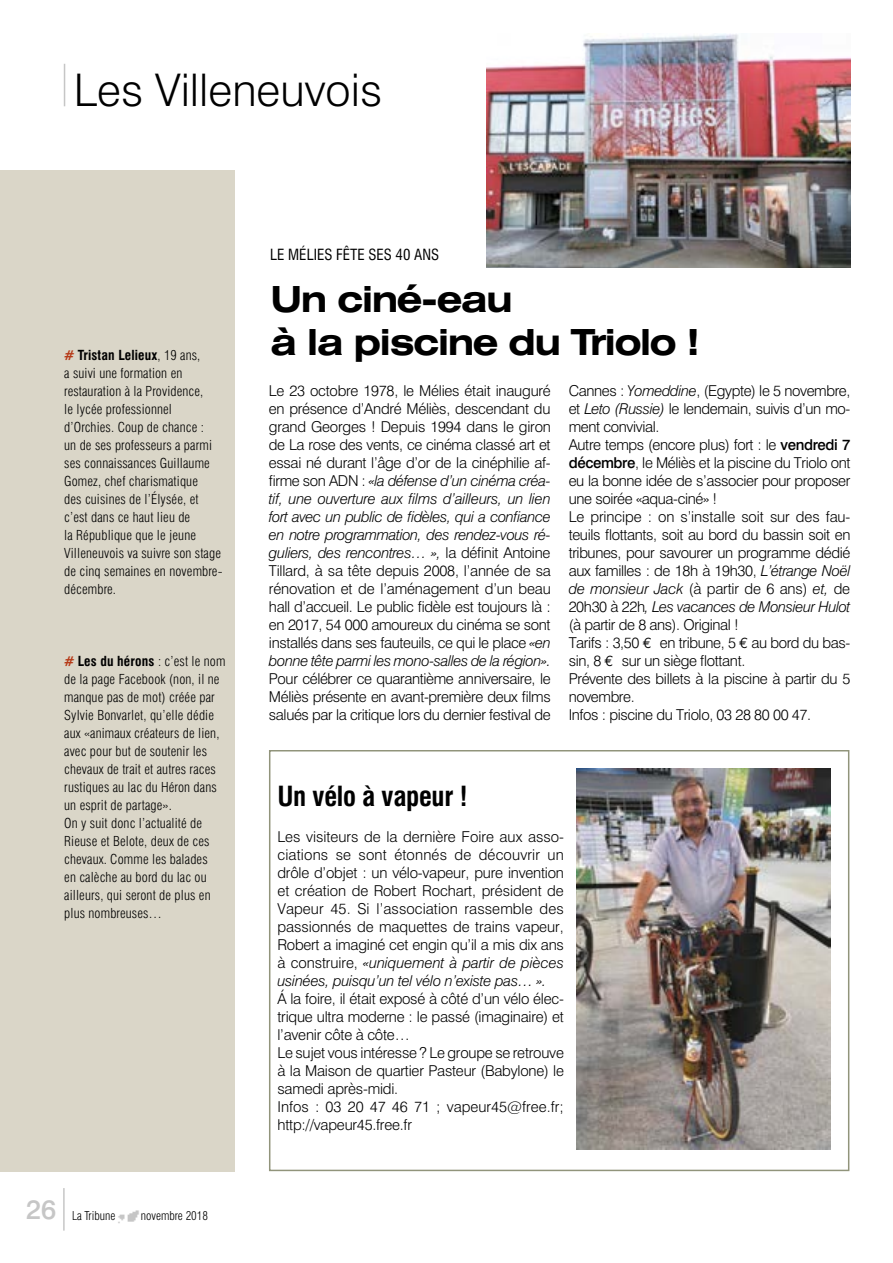
<style>
.page{position:relative;width:893px;height:1263px;background:#fff}
.page>*{position:absolute;margin:0;border:0;box-sizing:border-box;transform-origin:0 0}
.t1{font:300 45px "Swiss 721 BT";color:#000}
.t2{font:700 expanded 36px "Swiss 721 BT";letter-spacing:-.045em;color:#000}
.t3{font:700 condensed 27px "Swiss 721 BT";letter-spacing:-.01em;color:#000}
.t4{font:500 27px "Swiss 721 BT";color:#c6c6c6}
.t5{font:300 15px/18px "Swiss 721 BT";letter-spacing:-.025em;color:#000;text-align:justify}
.t6{font:condensed 15px "Swiss 721 BT";color:#000}
.t7{font:300 condensed 13.5px/18px "Swiss 721 BT";letter-spacing:.01em;color:#000}
.t8{font:700 condensed 13.5px "Swiss 721 BT";letter-spacing:.01em;color:#000}
.t9{font:300 condensed 12px "Swiss 721 BT";color:#000}
.s1{font-stretch:normal;color:#b63a18}
.s2{font-weight:300}
.s3{font-weight:700;font-stretch:normal;color:#b63a18}
.s4{font-weight:700}
.s5{font-style:italic}
.s6{font-weight:500}
.s7{font-family:"Euro Mono";font-weight:400}
</style>
<div class="page">
<hr style="left:64px;top:64px;width:1px;height:42px;background:#c6c6c6">
<img style="left:118px;top:1210px;width:21px;height:14px">
<hr style="left:63px;top:1188px;width:2px;height:42px;background:#c6c6c6">
<div style="left:0;top:170px;width:235px;height:1001px;background:#dad6c8"></div>
<img style="left:487px;top:33px;width:363px;height:235px">
<div style="left:269px;top:750px;width:580px;height:421px;border:2px solid #91947b"></div>
<img style="left:577px;top:769px;width:253px;height:380px">
<h1 class="t1" style="left:74px;top:63px;width:310px">Les Villeneuvois</h1>
<p class="t8" style="left:64px;top:347px;width:138px"><span class="s1">#</span> Tristan Lelieux<span class="s2">, 19 ans,</span></p>
<p class="t7" style="left:64px;top:364px;width:160px">a suivi une formation en restauration à la Providence,<br>le lycée professionnel d’Orchies. Coup de chance :<br>un de ses professeurs a parmi ses connaissances Guillaume<br>Gomez, chef charismatique<br>des cuisines de l’Élysée, et c’est dans ce haut lieu de<br>la République que le jeune<br>Villeneuvois va suivre son stage de cinq semaines en novembre&shy;décembre.</p>
<p class="t7" style="left:64px;top:652px;width:163px"><span class="s3">#</span> <span class="s4">Les du hérons</span> : c’est le nom de la page Facebook (non, il ne manque pas de mot) créée par<br>Sylvie Bonvarlet, qu’elle dédie aux «animaux créateurs de lien, avec pour but de soutenir les chevaux de trait et autres races rustiques au lac du Héron dans un esprit de partage».<br>On y suit donc l’actualité de<br>Rieuse et Belote, deux de ces chevaux. Comme les balades<br>en calèche au bord du lac ou ailleurs, qui seront de plus en plus nombreuses…</p>
<h3 class="t4" style="left:26px;top:1193px;width:32px">26</h3>
<p class="t9" style="left:72px;top:1208px;width:45px">La Tribune</p>
<p class="t9" style="left:141px;top:1208px;width:69px">novembre 2018</p>
<p class="t6" style="left:270px;top:246px;width:171px">LE MÉLIES FÊTE SES 40 ANS</p>
<h2 class="t2" style="left:270px;top:277px;width:244px">Un ciné-eau</h2>
<h2 class="t2" style="left:270px;top:321px;width:431px">à la piscine du Triolo !</h2>
<p class="t5" style="left:269px;top:382px;width:283px">Le 23 octobre 1978, le Mélies était inauguré en présence d’André Méliès, descendant du grand Georges ! Depuis 1994 dans le giron de La rose des vents, ce cinéma classé art et essai né durant l’âge d’or de la cinéphilie af&shy;firme son ADN : <span class="s5">«la défense d’un cinéma créa&shy;tif, une ouverture aux films d’ailleurs, un lien fort avec un public de fidèles, qui a confiance en notre programmation, des rendez-vous ré&shy;guliers, des rencontres… »,</span> la définit Antoine Tillard, à sa tête depuis 2008, l’année de sa rénovation et de l’aménagement d’un beau hall d’accueil. Le public fidèle est toujours là : en 2017, 54 000 amoureux du cinéma se sont installés dans ses fauteuils, ce qui le place <span class="s5">«en bonne tête parmi les mono-salles de la région».</span></p>
<p class="t5" style="left:269px;top:670px;width:283px">Pour célébrer ce quarantième anniversaire, le Méliès présente en avant-première deux films salués par la critique lors du dernier festival de</p>
<p class="t5" style="left:569px;top:382px;width:283px;text-align:left">Cannes : <span class="s5">Yomeddine</span>, (Egypte) le 5 novembre, et <span class="s5">Leto (Russie)</span> le lendemain, suivis d’un mo&shy;ment convivial.<br>Autre temps (encore plus) fort : le <span class="s6">vendredi 7 décembre</span>, le Méliès et la piscine du Triolo ont eu la bonne idée de s’associer pour proposer une soirée «aqua-ciné» !<br>Le principe : on s’installe soit sur des fau&shy;teuils flottants, soit au bord du bassin soit en tribunes, pour savourer un programme dédié aux familles : de 18h à 19h30, <span class="s5">L’étrange Noël de monsieur Jack</span> (à partir de 6 ans) <span class="s5">et,</span> de 20h30 à 22h<span class="s5">, Les vacances de Monsieur Hulot </span>(à partir de 8 ans). Original !<br>Tarifs : 3,50 <span class="s7">€</span> en tribune, 5 <span class="s7">€</span> au bord du bas&shy;sin, 8 <span class="s7">€</span> sur un siège flottant.<br>Prévente des billets à la piscine à partir du 5 novembre.<br>Infos : piscine du Triolo, 03 28 80 00 47.</p>
<h3 class="t3" style="left:277px;top:780px;width:192px">Un vélo à vapeur !</h3>
<p class="t5" style="left:277px;top:828px;width:288px">Les visiteurs de la dernière Foire aux asso&shy;ciations se sont étonnés de découvrir un drôle d’objet : un vélo-vapeur, pure invention et création de Robert Rochart, président de Vapeur 45. Si l’association rassemble des passionnés de maquettes de trains vapeur, Robert a imaginé cet engin qu’il a mis dix ans à construire, <span class="s5">«uniquement à partir de pièces usinées, puisqu’un tel vélo n’existe pas… ».</span></p>
<p class="t5" style="left:277px;top:990px;width:288px;text-align:left">Á la foire, il était exposé à côté d’un vélo élec&shy;trique ultra moderne : le passé (imaginaire) et l’avenir côte à côte…<br>Le sujet vous intéresse ? Le groupe se retrouve à la Maison de quartier Pasteur (Babylone) le samedi après-midi.<br>Infos : 03 20 47 46 71 ; vapeur45@free.fr; http://vapeur45.free.fr</p>
</div>
